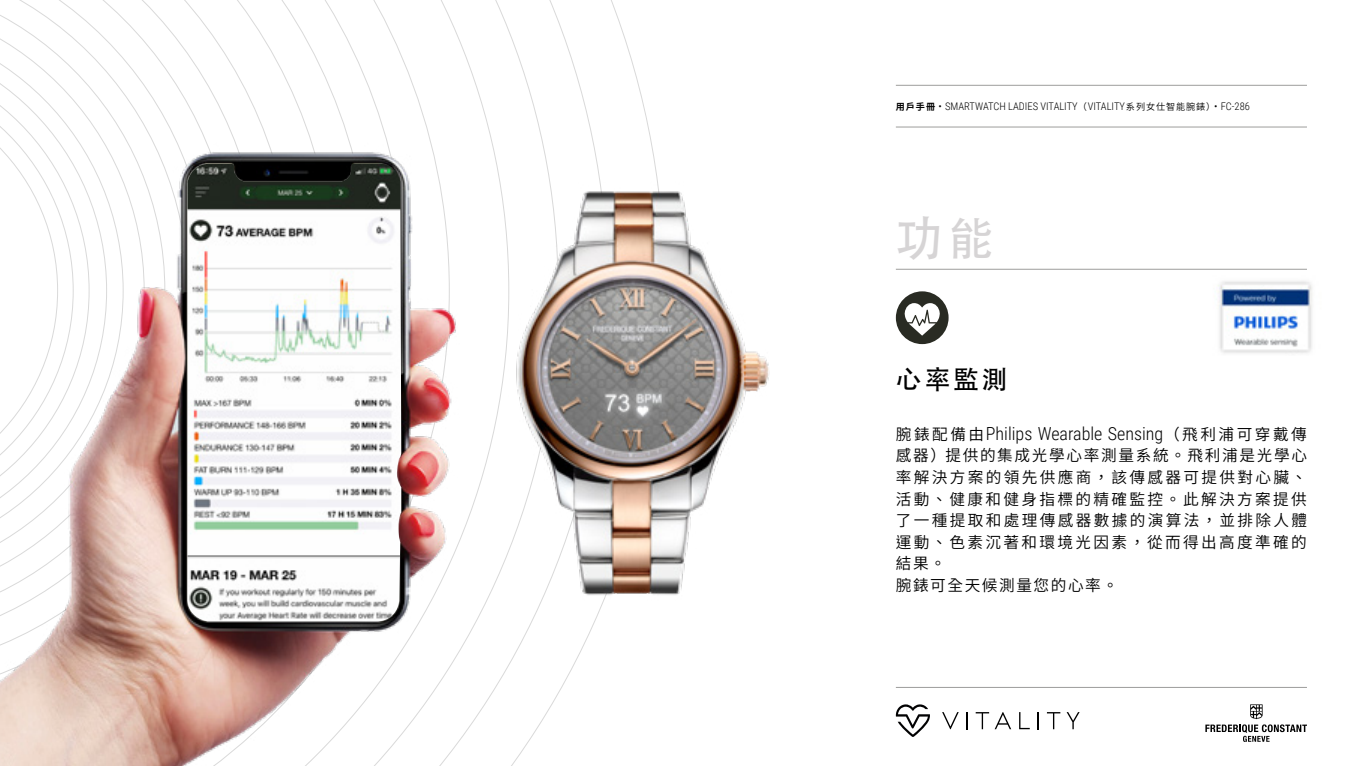
<style>
.page{position:relative;width:1361px;height:766px;background:#fff}
.page>*{position:absolute;margin:0;border:0;box-sizing:border-box;transform-origin:0 0}
.t1{font:46.95px "Adobe Heiti Std";color:#d6d4d5}
.t2{font:26.1px "Adobe Heiti Std";color:#000}
.t3{font:300 18px "Roboto Condensed";color:#000}
.t4{font:600 15.6px/21.6px "Noto Sans CJ Ktc";letter-spacing:.15em;color:#000}
.t5{font:300 10.5px "Roboto Condensed";color:#000}
.s1{font-family:"Noto Sans CJ Ktc";font-weight:700;font-size:9.15px}
.s2{font-family:"Noto Sans CJ Ktc";font-weight:600;font-size:9.15px}
.s3{font-family:"Noto Sans CJ Ktc";font-weight:600;font-size:15.6px}
</style>
<div class="page">
<hr style="left:896px;top:269px;width:411px;height:1px;background:#9d9d9c">
<svg style="left:1205px;top:704px;width:102px;height:37px"></svg>
<hr style="left:896px;top:687px;width:411px;height:1px;background:#9d9d9c">
<svg style="left:942px;top:712px;width:16px;height:17px"></svg>
<svg style="left:966px;top:712px;width:2px;height:17px"></svg>
<svg style="left:975px;top:712px;width:36px;height:17px"></svg>
<svg style="left:1019px;top:712px;width:10px;height:17px"></svg>
<svg style="left:1037px;top:712px;width:2px;height:17px"></svg>
<svg style="left:1047px;top:712px;width:13px;height:17px"></svg>
<svg style="left:1066px;top:712px;width:13px;height:17px"></svg>
<svg style="left:896px;top:704px;width:34px;height:32px"></svg>
<hr style="left:896px;top:127px;width:411px;height:1px;background:#9d9d9c">
<hr style="left:896px;top:85px;width:411px;height:1px;background:#9d9d9c">
<img style="left:566px;top:97px;width:203px;height:583px">
<div style="left:896px;top:291px;width:52px;height:53px;background:#292b23;border-radius:50%"></div>
<svg style="left:904px;top:303px;width:36px;height:32px"></svg>
<img style="left:0;top:0;width:566px;height:765px">
<img style="left:187px;top:163px;width:214px;height:458px">
<img style="left:1218px;top:281px;width:94px;height:73px">
<p class="t5" style="left:896px;top:99px;width:355px"><span class="s1">用戶手冊</span> • SMARTWATCH LADIES VITALITY<span class="s2">（</span>VITALITY<span class="s2">系列女仕智能腕錶）</span>• FC-286</p>
<h1 class="t1" style="left:896px;top:211px;width:100px">功能</h1>
<h2 class="t2" style="left:896px;top:363px;width:114px">心率監測</h2>
<p class="t3" style="left:896px;top:421px;width:413px"><span class="s3">腕錶配備由</span>Philips Wearable Sensing<span class="s3">（飛利浦可穿戴傳</span></p>
<p class="t4" style="left:896px;top:445px;width:413px">感器）提供的集成光學心率測量系統。飛利浦是光學心率解決方案的領先供應商，該傳感器可提供對心臟、活動、健康和健身指標的精確監控。此解決方案提供了一種提取和處理傳感器數據的演算法，並排除人體運動、色素沉著和環境光因素，從而得出高度準確的結果。<br>腕錶可全天候測量您的心率。</p>
</div>
